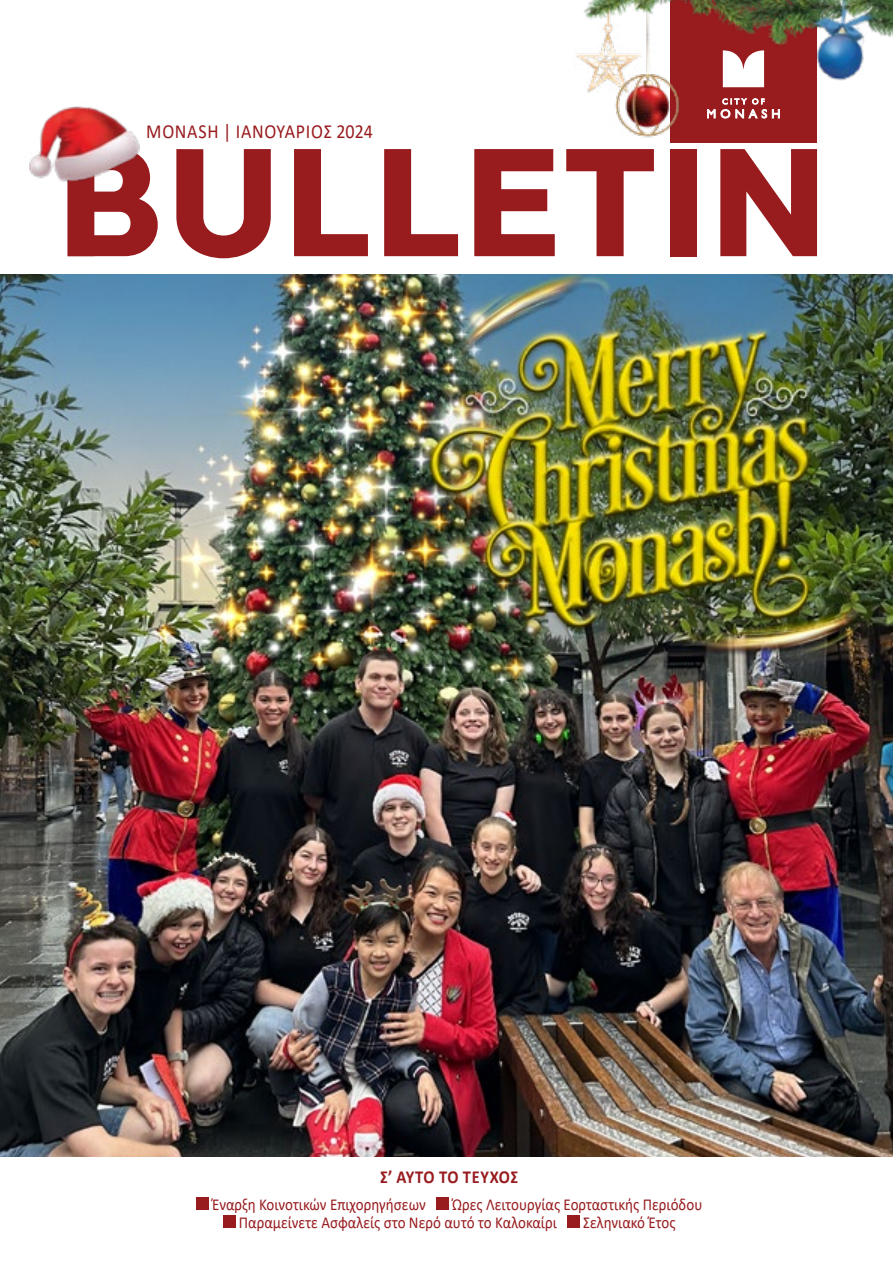
<style>
.page{position:relative;width:893px;height:1263px;background:#fff}
.page>*{position:absolute;margin:0;border:0;box-sizing:border-box;transform-origin:0 0}
.t1{font:800 153px "Halcom";letter-spacing:.01em;color:#981b1e}
.t2{font:19.95px "Calibri";letter-spacing:.04em;color:#981b1e;scale:.9 1}
.t3{font:700 18.3px "Calibri";letter-spacing:.04em;color:#981b1e;scale:.9 1}
.t4{font:16.65px/18px "Calibri";color:#981b1e;scale:.9 1}
</style>
<div class="page">
<img style="left:0;top:274px;width:893px;height:883px">
<div style="left:196px;top:1197px;width:13px;height:13px;background:#981b1e"></div>
<div style="left:436px;top:1197px;width:13px;height:13px;background:#981b1e"></div>
<div style="left:223px;top:1215px;width:12px;height:13px;background:#981b1e"></div>
<div style="left:567px;top:1215px;width:13px;height:13px;background:#981b1e"></div>
<img style="left:417px;top:0;width:476px;height:276px">
<img style="left:4px;top:106px;width:151px;height:199px">
<p class="t2" style="left:146px;top:118px;width:253px">MONASH | ΙΑΝΟΥΑΡΙΟΣ 2024</p>
<h1 class="t1" style="left:56px;top:79px;width:773px">BULLETIN</h1>
<p class="t3" style="left:380px;top:1164px;width:155px">Σ’ ΑΥΤΟ ΤΟ ΤΕΥΧΟΣ</p>
<p class="t4" style="left:212px;top:1195px;width:239px">Έναρξη Κοινοτικών Επιχορηγήσεων</p>
<p class="t4" style="left:239px;top:1195px;width:517px;text-indent:213px">Ώρες Λειτουργίας Εορταστικής Περιόδου<br>Παραμείνετε Ασφαλείς στο Νερό αυτό το Καλοκαίρι</p>
<p class="t4" style="left:583px;top:1213px;width:104px">Σεληνιακό Έτος</p>
</div>
